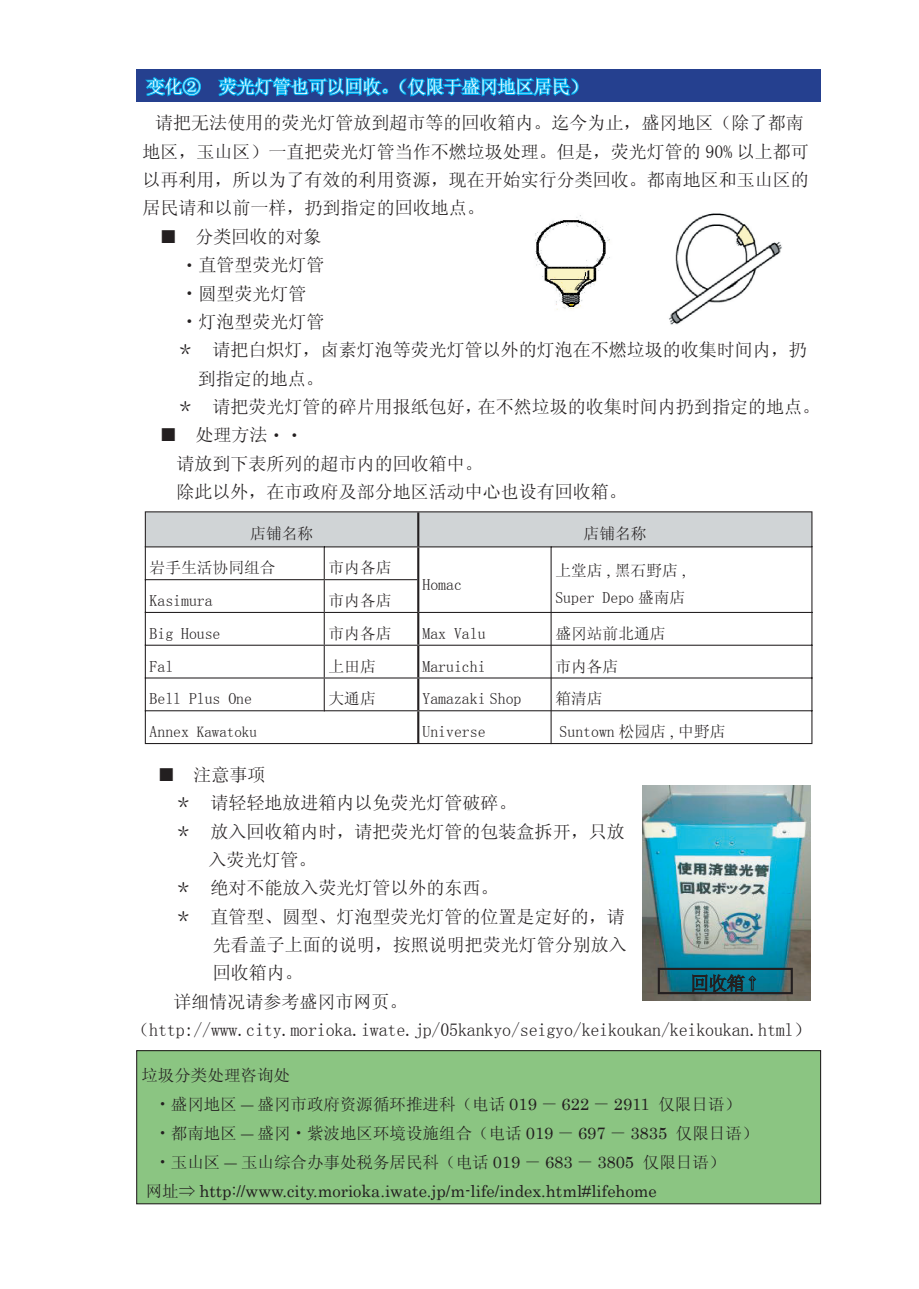
<style>
.page{position:relative;width:919px;height:1289px;background:#fff}
.page>*{position:absolute;margin:0;border:0;box-sizing:border-box;transform-origin:0 0}
.t1{font:18px/28.3px "Sim Sun";color:#231f20}
.t2{font:18px "Sim Sun";color:#fff}
.t3{font:16.5px/28.8px "Sim Sun";color:#231f20}
.t4{font:16.5px "Century";color:#231f20}
.t5{font:15.75px/27.6px "Sim Sun";color:#231f20;text-align:right}
.t6{font:15px "Sim Sun";color:#231f20}
.s1{font-family:"Koz Min Std"}
.s2{font-family:"Century"}
.s3{font-family:"Sim Sun"}
</style>
<div class="page">
<div style="left:136px;top:69px;width:685px;height:33px;background:#25408f"></div>
<svg style="left:145px;top:77px;width:56px;height:20px"></svg>
<svg style="left:218px;top:76px;width:171px;height:21px"></svg>
<svg style="left:399px;top:76px;width:180px;height:21px"></svg>
<hr style="left:145px;top:547px;width:1px;height:32px;background:#231f20">
<hr style="left:550px;top:546px;width:1px;height:33px;background:#231f20">
<hr style="left:811px;top:547px;width:1px;height:32px;background:#231f20">
<hr style="left:145px;top:579px;width:180px;height:1px;background:#231f20">
<hr style="left:145px;top:580px;width:1px;height:32px;background:#231f20">
<hr style="left:550px;top:579px;width:1px;height:33px;background:#231f20">
<hr style="left:811px;top:579px;width:1px;height:33px;background:#231f20">
<hr style="left:145px;top:612px;width:180px;height:1px;background:#231f20">
<hr style="left:145px;top:613px;width:1px;height:31px;background:#231f20">
<hr style="left:418px;top:612px;width:133px;height:1px;background:#231f20">
<hr style="left:551px;top:612px;width:261px;height:1px;background:#231f20">
<hr style="left:550px;top:613px;width:1px;height:31px;background:#231f20">
<hr style="left:811px;top:613px;width:1px;height:31px;background:#231f20">
<hr style="left:145px;top:644px;width:180px;height:1px;background:#231f20">
<hr style="left:145px;top:645px;width:1px;height:32px;background:#231f20">
<hr style="left:418px;top:644px;width:133px;height:1px;background:#231f20">
<hr style="left:551px;top:644px;width:261px;height:1px;background:#231f20">
<hr style="left:550px;top:645px;width:1px;height:32px;background:#231f20">
<hr style="left:811px;top:645px;width:1px;height:32px;background:#231f20">
<hr style="left:145px;top:677px;width:180px;height:1px;background:#231f20">
<hr style="left:145px;top:678px;width:1px;height:32px;background:#231f20">
<hr style="left:418px;top:677px;width:133px;height:1px;background:#231f20">
<hr style="left:551px;top:677px;width:261px;height:1px;background:#231f20">
<hr style="left:550px;top:678px;width:1px;height:32px;background:#231f20">
<hr style="left:811px;top:678px;width:1px;height:32px;background:#231f20">
<hr style="left:145px;top:710px;width:179px;height:1px;background:#231f20">
<hr style="left:145px;top:711px;width:1px;height:32px;background:#231f20">
<hr style="left:418px;top:710px;width:133px;height:1px;background:#231f20">
<hr style="left:551px;top:710px;width:261px;height:1px;background:#231f20">
<hr style="left:550px;top:711px;width:1px;height:33px;background:#231f20">
<hr style="left:811px;top:711px;width:1px;height:32px;background:#231f20">
<hr style="left:145px;top:743px;width:179px;height:1px;background:#231f20">
<hr style="left:324px;top:743px;width:94px;height:1px;background:#231f20">
<hr style="left:418px;top:743px;width:132px;height:1px;background:#231f20">
<hr style="left:551px;top:743px;width:261px;height:1px;background:#231f20">
<hr style="left:324px;top:546px;width:1px;height:33px;background:#231f20">
<hr style="left:325px;top:579px;width:92px;height:1px;background:#231f20">
<hr style="left:324px;top:580px;width:1px;height:32px;background:#231f20">
<hr style="left:325px;top:612px;width:93px;height:1px;background:#231f20">
<hr style="left:324px;top:613px;width:1px;height:31px;background:#231f20">
<hr style="left:325px;top:644px;width:93px;height:1px;background:#231f20">
<hr style="left:324px;top:645px;width:1px;height:32px;background:#231f20">
<hr style="left:325px;top:677px;width:93px;height:1px;background:#231f20">
<hr style="left:324px;top:678px;width:1px;height:33px;background:#231f20">
<hr style="left:325px;top:710px;width:93px;height:1px;background:#231f20">
<hr style="left:417px;top:547px;width:2px;height:32px;background:#231f20">
<hr style="left:417px;top:579px;width:2px;height:33px;background:#231f20">
<hr style="left:417px;top:613px;width:2px;height:31px;background:#231f20">
<hr style="left:417px;top:645px;width:2px;height:32px;background:#231f20">
<hr style="left:417px;top:678px;width:2px;height:32px;background:#231f20">
<hr style="left:417px;top:711px;width:2px;height:32px;background:#231f20">
<hr style="left:145px;top:511px;width:179px;height:1px;background:#231f20">
<hr style="left:324px;top:511px;width:94px;height:1px;background:#231f20">
<hr style="left:418px;top:511px;width:133px;height:1px;background:#231f20">
<hr style="left:551px;top:511px;width:261px;height:1px;background:#231f20">
<div style="left:145px;top:512px;width:667px;height:35px;background:#d0d4d6"></div>
<hr style="left:417px;top:512px;width:2px;height:34px;background:#231f20">
<img style="left:642px;top:785px;width:168px;height:215px">
<svg style="left:691px;top:973px;width:66px;height:18px"></svg>
<div style="left:657px;top:967px;width:135px;height:27px;border:2px solid #231f20"></div>
<div style="left:137px;top:1050px;width:683px;height:153px;background:#8bc582"></div>
<div style="left:136px;top:1050px;width:685px;height:154px;border:1px solid #231f20"></div>
<img style="left:535px;top:215px;width:75px;height:95px">
<img style="left:669px;top:213px;width:113px;height:112px">
<p class="t2" style="left:147px;top:78px;width:55px">变化②</p>
<p class="t2" style="left:219px;top:78px;width:370px">荧光灯管也可以回收。（仅限于盛冈地区居民(</p>
<p class="t1" style="left:155px;top:109px;width:649px">请把无法使用的荧光灯管放到超市等的回收箱内。迄今为止，盛冈地区（除了都南</p>
<p class="t1" style="left:142px;top:137px;width:667px">地区，玉山区）一直把荧光灯管当作不燃垃圾处理。但是，荧光灯管的 90% 以上都可</p>
<p class="t1" style="left:142px;top:165px;width:667px">以再利用，所以为了有效的利用资源，现在开始实行分类回收。都南地区和玉山区的</p>
<p class="t1" style="left:142px;top:194px;width:344px">居民请和以前一样，扔到指定的回收地点。</p>
<p class="t1" style="left:159px;top:222px;width:163px">■　分类回收的对象</p>
<p class="t1" style="left:180px;top:250px;width:145px"><span class="s1">・</span>直管型荧光灯管</p>
<p class="t1" style="left:180px;top:279px;width:127px"><span class="s1">・</span>圆型荧光灯管</p>
<p class="t1" style="left:180px;top:307px;width:145px"><span class="s1">・</span>灯泡型荧光灯管</p>
<p class="t1" style="left:176px;top:336px;width:631px">＊　请把白炽灯，卤素灯泡等荧光灯管以外的灯泡在不燃垃圾的收集时间内，扔</p>
<p class="t1" style="left:198px;top:364px;width:127px">到指定的地点。</p>
<p class="t1" style="left:478px;top:392px;width:343px">在不然垃圾的收集时间内扔到指定的地点。</p>
<p class="t1" style="left:159px;top:392px;width:325px;text-indent:17px">＊　请把荧光灯管的碎片用报纸包好，■　处理方法<span class="s1">・・</span></p>
<p class="t1" style="left:176px;top:449px;width:451px">请放到下表所列的超市内的回收箱中。<br>除此以外，在市政府及部分地区活动中心也设有回收箱。</p>
<p class="t5" style="left:250px;top:520px;width:64px">店铺名称</p>
<p class="t5" style="left:583px;top:520px;width:64px">店铺名称</p>
<p class="t5" style="left:150px;top:553px;width:127px">岩手生活协同组合</p>
<p class="t5" style="left:150px;top:586px;width:64px">Kasimura</p>
<p class="t5" style="left:328px;top:553px;width:65px">市内各店</p>
<p class="t5" style="left:328px;top:586px;width:65px">市内各店</p>
<p class="t5" style="left:422px;top:570px;width:41px">Homac</p>
<p class="t5" style="left:555px;top:556px;width:132px">上堂店 <span class="s2">,</span> 黑石野店 <span class="s2">,<br></span>Depo 盛南店</p>
<p class="t5" style="left:555px;top:584px;width:41px">Super</p>
<p class="t5" style="left:150px;top:619px;width:25px">Big</p>
<p class="t5" style="left:181px;top:619px;width:41px">House</p>
<p class="t5" style="left:328px;top:619px;width:65px">市内各店</p>
<p class="t5" style="left:422px;top:619px;width:25px">Max</p>
<p class="t5" style="left:454px;top:619px;width:33px">Valu</p>
<p class="t5" style="left:555px;top:619px;width:112px">盛冈站前北通店</p>
<p class="t5" style="left:150px;top:652px;width:25px">Fal</p>
<p class="t5" style="left:328px;top:652px;width:49px">上田店</p>
<p class="t5" style="left:422px;top:652px;width:64px">Maruichi</p>
<p class="t5" style="left:555px;top:652px;width:64px">市内各店</p>
<p class="t5" style="left:150px;top:685px;width:33px">Bell</p>
<p class="t5" style="left:189px;top:685px;width:33px">Plus</p>
<p class="t5" style="left:228px;top:685px;width:25px">One</p>
<p class="t5" style="left:328px;top:685px;width:49px">大通店</p>
<p class="t5" style="left:422px;top:685px;width:100px">Yamazaki Shop</p>
<p class="t5" style="left:555px;top:685px;width:49px">箱清店</p>
<p class="t5" style="left:559px;top:717px;width:167px">Suntown 松园店 <span class="s2">,</span> 中野店</p>
<p class="t5" style="left:150px;top:717px;width:41px">Annex</p>
<p class="t1" style="left:157px;top:760px;width:109px">■　注意事项</p>
<p class="t1" style="left:174px;top:788px;width:343px">＊　请轻轻地放进箱内以免荧光灯管破碎。</p>
<p class="t1" style="left:174px;top:817px;width:451px">＊　放入回收箱内时，请把荧光灯管的包装盒拆开，只放</p>
<p class="t1" style="left:208px;top:845px;width:109px">入荧光灯管。</p>
<p class="t1" style="left:174px;top:873px;width:325px">＊　绝对不能放入荧光灯管以外的东西。</p>
<p class="t1" style="left:174px;top:902px;width:451px">＊　直管型、圆型、灯泡型荧光灯管的位置是定好的，请</p>
<p class="t1" style="left:213px;top:930px;width:415px">先看盖子上面的说明，按照说明把荧光灯管分别放入</p>
<p class="t1" style="left:213px;top:958px;width:91px">回收箱内。</p>
<p class="t1" style="left:173px;top:987px;width:236px">详细情况请参考盛冈市网页。</p>
<p class="t1" style="left:131px;top:1015px;width:681px">（http://www.city.morioka.iwate.jp/05kankyo/seigyo/keikoukan/keikoukan.html(</p>
<p class="t3" style="left:141px;top:1060px;width:150px">垃圾分类处理咨询处</p>
<p class="t3" style="left:658px;top:1089px;width:84px">仅限日语(</p>
<p class="t5" style="left:422px;top:717px;width:64px">Universe</p>
<p class="t6" style="left:197px;top:724px;width:61px">Kawatoku</p>
<p class="t3" style="left:154px;top:1090px;width:497px"><span class="s1">・</span>盛冈地区 <span class="s2">―</span> 盛冈市政府资源循环推进科（电话 <span class="s2">019</span> <span class="s1">－</span> <span class="s2">622</span> <span class="s1">－</span> <span class="s2">2911</span></p>
<p class="t3" style="left:642px;top:1118px;width:84px;text-indent:-488px"><span class="s1">・</span>都南地区 <span class="s2">―</span> 盛冈<span class="s1">・</span>紫波地区环境设施组合（电话 <span class="s2">019</span> <span class="s1">－</span> <span class="s2">697</span> <span class="s1">－</span> <span class="s2">3835<br></span>仅限日语(</p>
<p class="t3" style="left:675px;top:1118px;width:84px">仅限日语(</p>
<p class="t3" style="left:154px;top:1147px;width:481px"><span class="s1">・</span>玉山区 <span class="s2">―</span> 玉山综合办事处税务居民科（电话 <span class="s2">019</span> <span class="s1">－</span> <span class="s2">683</span> <span class="s1">－</span> <span class="s2">3805</span></p>
<p class="t4" style="left:146px;top:1176px;width:512px"><span class="s3">网址</span><span class="s1">⇒</span> http://www.city.morioka.iwate j p. m/ -life/index.html#lifehome</p>
</div>
